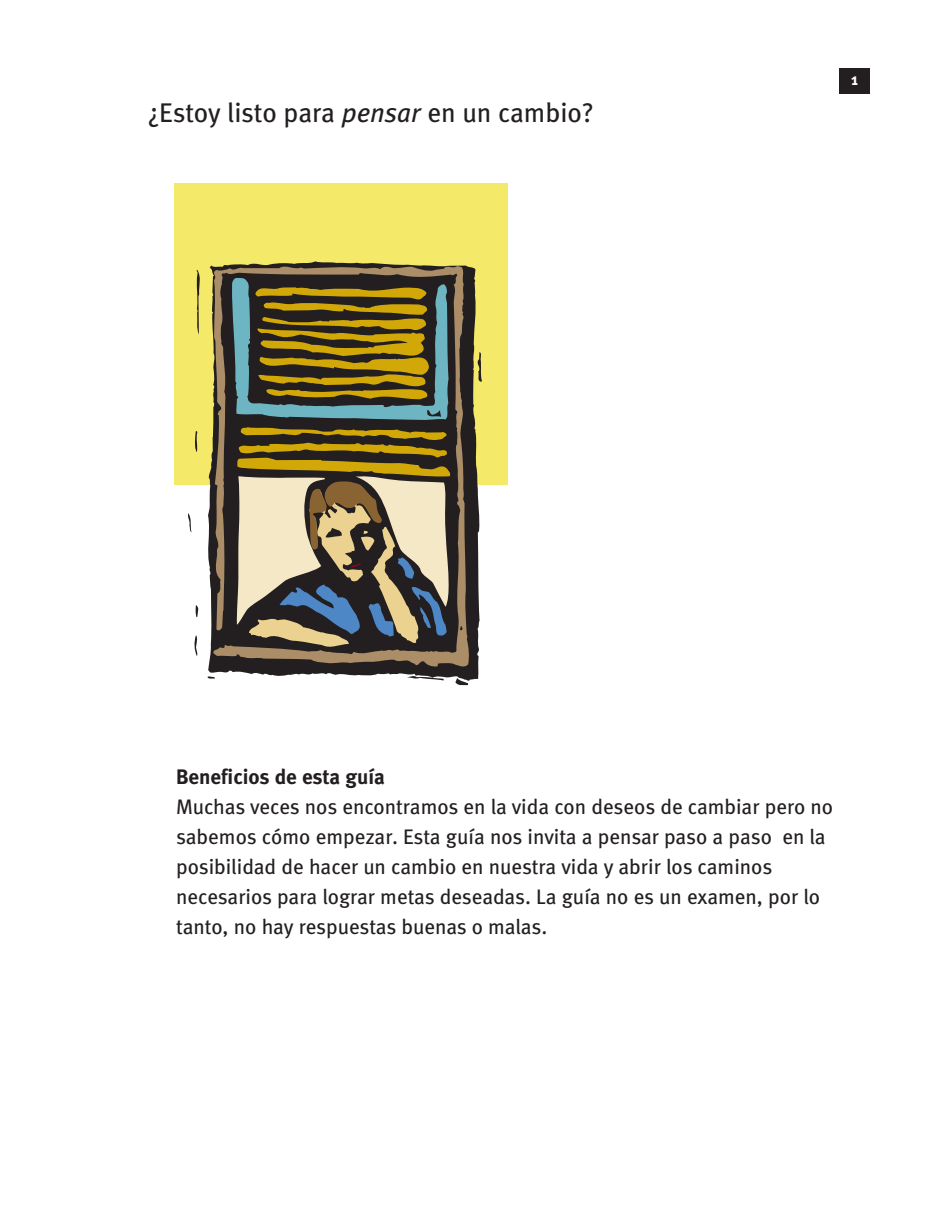
<style>
.page{position:relative;width:946px;height:1216px;background:#fff}
.page>*{position:absolute;margin:0;border:0;box-sizing:border-box;transform-origin:0 0}
.t1{font:27px "Meta";letter-spacing:-.005em;color:#231f20}
.t2{font:21px/30px "Meta";color:#231f20}
.t3{font:700 21px "Meta";color:#231f20}
.t4{font:700 16.5px "Meta";color:#fff}
.s1{font-style:italic}
</style>
<div class="page">
<div style="left:840px;top:68px;width:30px;height:25px;background:#231f20"></div>
<div style="left:175px;top:183px;width:333px;height:301px;background:#f5e969"></div>
<svg style="left:206px;top:261px;width:274px;height:420px"></svg>
<svg style="left:210px;top:264px;width:260px;height:405px;background:#594c3c"></svg>
<svg style="left:196px;top:270px;width:4px;height:64px"></svg>
<svg style="left:474px;top:352px;width:8px;height:30px"></svg>
<svg style="left:231px;top:277px;width:217px;height:143px;background:#646134"></svg>
<svg style="left:195px;top:431px;width:3px;height:21px"></svg>
<svg style="left:188px;top:513px;width:4px;height:19px"></svg>
<svg style="left:195px;top:605px;width:4px;height:12px"></svg>
<svg style="left:460px;top:626px;width:3px;height:4px"></svg>
<svg style="left:194px;top:635px;width:4px;height:21px"></svg>
<svg style="left:207px;top:675px;width:8px;height:5px"></svg>
<svg style="left:407px;top:675px;width:37px;height:5px"></svg>
<svg style="left:455px;top:678px;width:13px;height:7px"></svg>
<svg style="left:236px;top:427px;width:215px;height:222px;background:#8a8062"></svg>
<p class="t1" style="left:148px;top:104px;width:447px">¿Estoy listo para <span class="s1">pensar</span> en un cambio?</p>
<p class="t4" style="left:851px;top:69px;width:8px">1</p>
<p class="t3" style="left:176px;top:764px;width:210px">Beneficios de esta guía</p>
<p class="t2" style="left:176px;top:794px;width:658px">Muchas veces nos encontramos en la vida con deseos de cambiar pero no sabemos cómo empezar. Esta guía nos invita a pensar paso a paso en la posibilidad de hacer un cambio en nuestra vida y abrir los caminos necesarios para lograr metas deseadas. La guía no es un examen, por lo tanto, no hay respuestas buenas o malas.</p>
</div>
